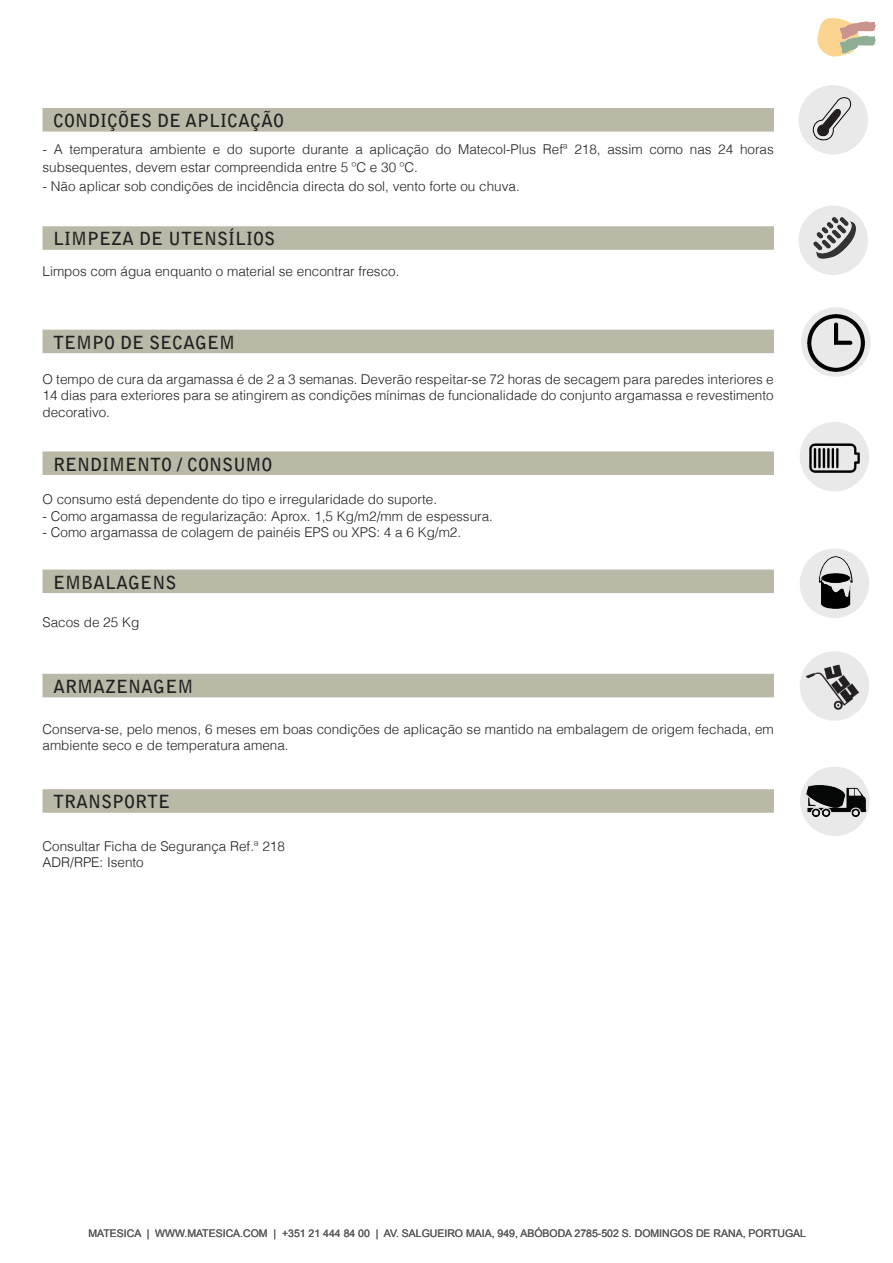
<style>
.page{position:relative;width:893px;height:1263px;background:#fff}
.page>*{position:absolute;margin:0;border:0;box-sizing:border-box;transform-origin:0 0}
.t1{font:700 18px "Bell Gothic Std";color:#231f20}
.t2{font:300 13.5px/16.2px "Helvetica";color:#231f20}
.t3{font:10.5px "Arial";color:#57585a}
</style>
<div class="page">
<svg style="left:817px;top:18px;width:59px;height:39px"></svg>
<div style="left:799px;top:86px;width:68px;height:68px;background:#e9e9e9;border-radius:50%"></div>
<div style="left:798px;top:85px;width:70px;height:70px;border:2px solid #231f20;border-radius:50%"></div>
<svg style="left:812px;top:97px;width:39px;height:44px"></svg>
<div style="left:799px;top:206px;width:68px;height:68px;background:#e9e9e9;border-radius:50%"></div>
<div style="left:798px;top:206px;width:70px;height:69px;border:2px solid #231f20;border-radius:50%"></div>
<img style="left:807px;top:216px;width:52px;height:49px">
<div style="left:800px;top:652px;width:68px;height:68px;background:#e9e9e9;border-radius:50%"></div>
<div style="left:800px;top:651px;width:69px;height:70px;border:2px solid #231f20;border-radius:50%"></div>
<img style="left:806px;top:661px;width:53px;height:52px">
<div style="left:800px;top:549px;width:68px;height:68px;background:#e9e9e9;border-radius:50%"></div>
<div style="left:800px;top:548px;width:69px;height:70px;border:2px solid #231f20;border-radius:50%"></div>
<img style="left:807px;top:553px;width:54px;height:58px">
<div style="left:801px;top:767px;width:68px;height:68px;background:#e9e9e9;border-radius:50%"></div>
<div style="left:800px;top:767px;width:70px;height:69px;border:2px solid #231f20;border-radius:50%"></div>
<img style="left:800px;top:780px;width:70px;height:45px">
<div style="left:800px;top:423px;width:68px;height:68px;background:#e9e9e9;border-radius:50%"></div>
<div style="left:800px;top:422px;width:69px;height:69px;border:2px solid #231f20;border-radius:50%"></div>
<img style="left:806px;top:430px;width:56px;height:55px">
<img style="left:804px;top:310px;width:62px;height:64px">
<svg style="left:802px;top:308px;width:68px;height:68px;background:#b1b1b1"></svg>
<div style="left:801px;top:307px;width:70px;height:70px;border:2px solid #231f20;border-radius:50%"></div>
<div style="left:43px;top:674px;width:731px;height:23px;background:#bab9a7"></div>
<div style="left:43px;top:789px;width:731px;height:24px;background:#bab9a7;border:2px solid #bab9a7"></div>
<div style="left:43px;top:569px;width:731px;height:24px;background:#bab9a7;border:2px solid #bab9a7"></div>
<div style="left:43px;top:451px;width:731px;height:24px;background:#bab9a7;border:2px solid #bab9a7"></div>
<div style="left:43px;top:108px;width:731px;height:24px;background:#bab9a7;border:2px solid #bab9a7"></div>
<div style="left:43px;top:226px;width:731px;height:24px;background:#bab9a7;border:2px solid #bab9a7"></div>
<div style="left:43px;top:330px;width:731px;height:23px;background:#bab9a7"></div>
<p class="t1" style="left:53px;top:110px;width:232px">CONDIÇÕES DE APLICAÇÃO</p>
<p class="t2" style="left:43px;top:140px;width:733px;line-height:18px">- A temperatura ambiente e do suporte durante a aplicação do Matecol-Plus Refª 218, assim como nas 24 horas subsequentes, devem estar compreendida entre 5 ºC e 30 ºC.</p>
<p class="t2" style="left:43px;top:177px;width:479px">- Não aplicar sob condições de incidência directa do sol, vento forte ou chuva.</p>
<p class="t1" style="left:53px;top:228px;width:223px">LIMPEZA DE UTENSÍLIOS</p>
<p class="t2" style="left:43px;top:263px;width:358px">Limpos com água enquanto o material se encontrar fresco.</p>
<p class="t1" style="left:53px;top:331px;width:183px">TEMPO DE SECAGEM</p>
<p class="t2" style="left:43px;top:371px;width:733px;text-align:justify">O tempo de cura da argamassa é de 2 a 3 semanas. Deverão respeitar-se 72 horas de secagem para paredes interiores e 14 dias para exteriores para se atingirem as condições mínimas de funcionalidade do conjunto argamassa e revestimento decorativo.</p>
<p class="t1" style="left:53px;top:453px;width:221px">RENDIMENTO / CONSUMO</p>
<p class="t2" style="left:43px;top:491px;width:396px">O consumo está dependente do tipo e irregularidade do suporte.</p>
<p class="t2" style="left:43px;top:507px;width:452px">- Como argamassa de regularização: Aprox. 1,5 Kg/m2/mm de espessura.</p>
<p class="t2" style="left:43px;top:523px;width:420px">- Como argamassa de colagem de painéis EPS ou XPS: 4 a 6 Kg/m2.</p>
<p class="t1" style="left:53px;top:571px;width:125px">EMBALAGENS</p>
<p class="t2" style="left:43px;top:613px;width:98px">Sacos de 25 Kg</p>
<p class="t1" style="left:53px;top:675px;width:142px">ARMAZENAGEM</p>
<p class="t2" style="left:43px;top:720px;width:733px">Conserva-se, pelo menos, 6 meses em boas condições de aplicação se mantido na embalagem de origem fechada, em ambiente seco e de temperatura amena.</p>
<p class="t1" style="left:53px;top:791px;width:119px">TRANSPORTE</p>
<p class="t2" style="left:43px;top:837px;width:244px">Consultar Ficha de Segurança Ref.ª 218</p>
<p class="t2" style="left:43px;top:853px;width:103px">ADR/RPE: Isento</p>
<p class="t3" style="left:89px;top:1226px;width:719px">MATESICA | WWW.MATESICA.COM | +351 21 444 84 00 | AV. SALGUEIRO MAIA, 949, ABÓBODA 2785-502 S. DOMINGOS DE RANA, PORTUGAL</p>
</div>
